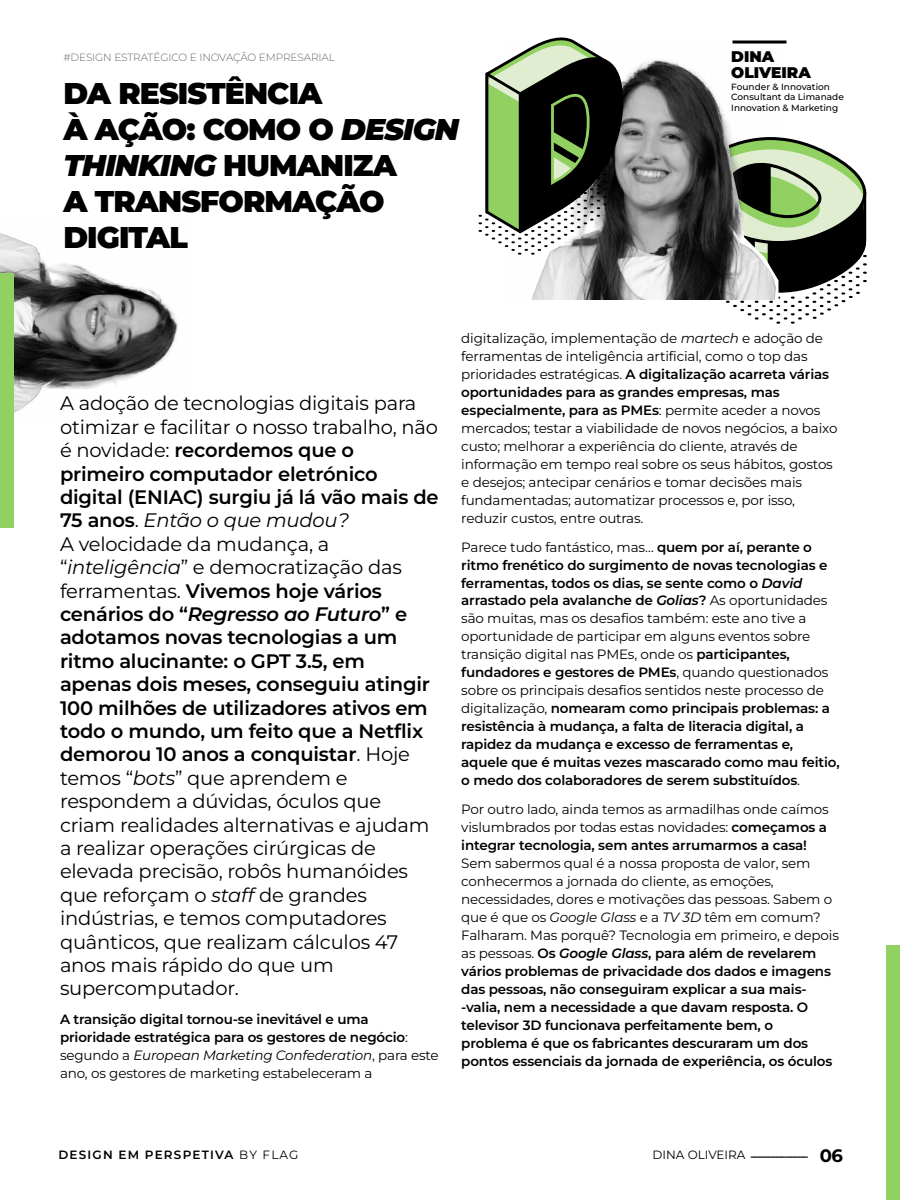
<style>
.page{position:relative;width:900px;height:1200px;background:#fff}
.page>*{position:absolute;margin:0;border:0;box-sizing:border-box;transform-origin:0 0}
.t1{font:900 30px/36px "Montserrat";letter-spacing:-.03em;color:#000}
.t2{font:19.5px/23.4px "Montserrat";letter-spacing:-.01em;color:#000}
.t3{font:18px "Montserrat";color:#000}
.t4{font:900 15.45px/15.5px "Montserrat";color:#000}
.t5{font:600 13.5px/18px "Montserrat";letter-spacing:-.01em;color:#000}
.t6{font:13.5px/18px "Montserrat";letter-spacing:-.01em;color:#000}
.t7{font:600 12px "Montserrat";letter-spacing:.1em;color:#000}
.t8{font:12px "Montserrat";color:#000}
.t9{font:300 10.5px "Montserrat";letter-spacing:-.01em;color:#666}
.t10{font:500 9px/10.5px "Montserrat";color:#000}
.s1{font-style:italic}
.s2{font-weight:600}
.s3{font-weight:600;font-style:italic}
.s4{font-weight:400}
.s5{font-weight:400;font-style:italic}
.s6{font-weight:700}
</style>
<div class="page">
<div style="left:886px;top:945px;width:14px;height:255px;background:#91d161"></div>
<svg style="left:725px;top:137px;width:142px;height:187px"></svg>
<hr style="left:733px;top:41px;width:54px;height:3px;background:#000">
<img style="left:531px;top:59px;width:251px;height:241px">
<img style="left:0;top:233px;width:178px;height:180px">
<svg style="left:478px;top:37px;width:145px;height:218px"></svg>
<div style="left:0;top:273px;width:14px;height:255px;background:#91d161"></div>
<p class="t4" style="left:731px;top:48px;width:81px">DINA<br>OLIVEIRA</p>
<p class="t9" style="left:63px;top:50px;width:273px">#DESIGN ESTRATÉGICO E INOVAÇÃO EMPRESARIAL</p>
<h1 class="t1" style="left:63px;top:74px;width:397px">DA RESISTÊNCIA<br>À AÇÃO: COMO O <span class="s1">DESIGN<br>THINKING</span> HUMANIZA<br>A TRANSFORMAÇÃO<br>DIGITAL</h1>
<p class="t10" style="left:731px;top:81px;width:114px">Founder &amp; Innovation<br>Consultant da Limanade<br>Innovation &amp; Marketing</p>
<p class="t2" style="left:60px;top:391px;width:380px">A adoção de tecnologias digitais para otimizar e facilitar o nosso trabalho, não é novidade: <span class="s2">recordemos que o primeiro computador eletrónico digital (ENIAC) surgiu já lá vão mais de 75 anos</span>. <span class="s1">Então o que mudou?<br></span>A velocidade da mudança, a “<span class="s1">inteligência</span>” e democratização das ferramentas. <span class="s2">Vivemos hoje vários cenários do “</span><span class="s3">Regresso ao Futuro</span><span class="s2">” e adotamos novas tecnologias a um ritmo alucinante: o GPT 3.5, em apenas dois meses, conseguiu atingir 100 milhões de utilizadores ativos em todo o mundo, um feito que a Netflix demorou 10 anos a conquistar</span>. Hoje temos “<span class="s1">bots</span>” que aprendem e respondem a dúvidas, óculos que criam realidades alternativas e ajudam a realizar operações cirúrgicas de elevada precisão, robôs humanóides que reforçam o <span class="s1">staff</span> de grandes indústrias, e temos computadores quânticos, que realizam cálculos 47 anos mais rápido do que um supercomputador.</p>
<p class="t5" style="left:60px;top:1009px;width:380px">A transição digital tornou-se inevitável e uma prioridade estratégica para os gestores de negócio<span class="s4">: segundo a</span> <span class="s5">European Marketing Confederation</span><span class="s4">, para este ano, os gestores de marketing estabeleceram a</span></p>
<p class="t6" style="left:461px;top:329px;width:378px">digitalização, implementação de <span class="s1">martech</span> e adoção de ferramentas de inteligência artificial, como o top das prioridades estratégicas. <span class="s2">A digitalização acarreta várias oportunidades para as grandes empresas, mas especialmente, para as PMEs</span>: permite aceder a novos mercados; testar a viabilidade de novos negócios, a baixo custo; melhorar a experiência do cliente, através de informação em tempo real sobre os seus hábitos, gostos e desejos; antecipar cenários e tomar decisões mais fundamentadas; automatizar processos e, por isso, reduzir custos, entre outras.</p>
<p class="t5" style="left:461px;top:537px;width:380px"><span class="s4">Parece tudo fantástico, mas…</span> quem por aí, perante o ritmo frenético do surgimento de novas tecnologias e ferramentas, todos os dias, se sente como o <span class="s1">David </span>arrastado pela avalanche de <span class="s1">Golias</span>? <span class="s4">As oportunidades são muitas, mas os desafios também: este ano tive a oportunidade de participar em alguns eventos sobre transição digital nas PMEs, onde os</span> participantes, fundadores e gestores de PMEs<span class="s4">, quando questionados sobre os principais desafios sentidos neste processo de digitalização,</span> nomearam como principais problemas: a resistência à mudança, a falta de literacia digital, a rapidez da mudança e excesso de ferramentas e, aquele que é muitas vezes mascarado como mau feitio, o medo dos colaboradores de serem substituídos<span class="s4">.</span></p>
<p class="t6" style="left:461px;top:800px;width:369px;text-align:justify">Por outro lado, ainda temos as armadilhas onde caímos vislumbrados por todas estas novidades: <span class="s2">começamos a integrar tecnologia, sem antes arrumarmos a casa!</span></p>
<p class="t5" style="left:461px;top:854px;width:379px"><span class="s4">Sem sabermos qual é a nossa proposta de valor, sem conhecermos a jornada do cliente, as emoções, necessidades, dores e motivações das pessoas. Sabem o que é que os</span> <span class="s5">Google Glass</span> <span class="s4">e a</span> <span class="s5">TV 3D</span> <span class="s4">têm em comum?<br>Falharam. Mas porquê? Tecnologia em primeiro, e depois as pessoas.</span> Os <span class="s1">Google Glass</span>, para além de revelarem vários problemas de privacidade dos dados e imagens das pessoas, não conseguiram explicar a sua mais--valia, nem a necessidade a que davam resposta. O televisor 3D funcionava perfeitamente bem, o problema é que os fabricantes descuraram um dos pontos essenciais da jornada de experiência, os óculos</p>
<p class="t7" style="left:58px;top:1147px;width:242px">DESIGN EM PERSPETIVA <span class="s4">BY FLAG</span></p>
<h3 class="t3" style="left:750px;top:1143px;width:95px">------------- <span class="s6">06</span></h3>
<p class="t8" style="left:653px;top:1147px;width:94px">DINA OLIVEIRA</p>
</div>
